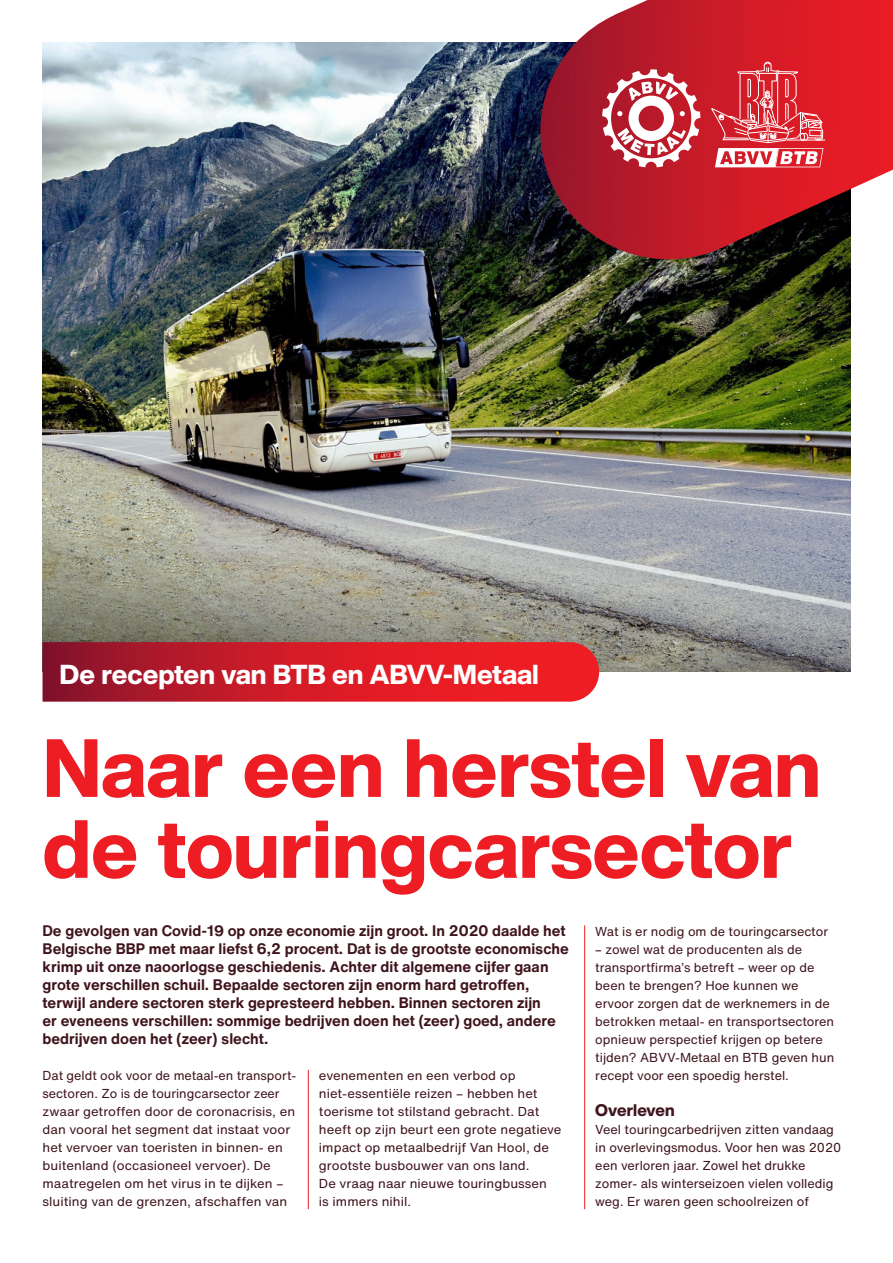
<style>
.page{position:relative;width:893px;height:1263px;background:#fff}
.page>*{position:absolute;margin:0;border:0;box-sizing:border-box;transform-origin:0 0}
.hoofdtitel{font:800 81px/81px "Helvetica Now Display";color:#ee1d23}
.t1{font:800 27px "Helvetica Now Display";letter-spacing:-.005em;color:#fff}
.tussentitel{font:800 16.5px "Helvetica Now Display";color:#3f141d}
.inleiding{font:700 15px/18px "Helvetica Now Text";color:#3f141d}
.bodycopy{font:12.75px/18px "Helvetica Now Text";color:#3f141d}
</style>
<div class="page">
<img style="left:43px;top:43px;width:807px;height:629px">
<svg style="left:43px;top:642px;width:556px;height:60px;background:#cc1d29"></svg>
<svg style="left:641px;top:0;width:252px;height:248px"></svg>
<svg style="left:523px;top:3px;width:291px;height:274px;background:#922832"></svg>
<hr style="left:787px;top:140px;width:38px;height:1px;background:#fff">
<svg style="left:711px;top:61px;width:113px;height:106px;background:#df4f58"></svg>
<svg style="left:602px;top:69px;width:98px;height:98px"></svg>
<hr style="left:308px;top:1070px;width:1px;height:139px;background:#ee1d23">
<hr style="left:584px;top:925px;width:1px;height:284px;background:#ee1d23">
<p class="t1" style="left:60px;top:655px;width:481px">De recepten van BTB en ABVV-Metaal</p>
<p class="hoofdtitel" style="left:43px;top:728px;width:780px">Naar een herstel van de touringcarsector</p>
<p class="inleiding" style="left:43px;top:921px;width:528px">De gevolgen van Covid-19 op onze economie zijn groot. In 2020 daalde het Belgische BBP met maar liefst 6,2 procent. Dat is de grootste economische krimp uit onze naoorlogse geschiedenis. Achter dit algemene cijfer gaan grote verschillen schuil. Bepaalde sectoren zijn enorm hard getroffen, terwijl andere sectoren sterk gepresteerd hebben. Binnen sectoren zijn<br>er eveneens verschillen: sommige bedrijven doen het (zeer) goed, andere bedrijven doen het (zeer) slecht.</p>
<p class="bodycopy" style="left:43px;top:1066px;width:254px">Dat geldt ook voor de metaal-en transport&shy;sectoren. Zo is de touringcarsector zeer zwaar getroffen door de coronacrisis, en dan vooral het segment dat instaat voor het vervoer van toeristen in binnen- en buitenland (occasioneel vervoer). De maatregelen om het virus in te dijken – sluiting van de grenzen, afschaffen van</p>
<p class="bodycopy" style="left:319px;top:1066px;width:244px">evenementen en een verbod op niet-essentiële reizen – hebben het toerisme tot stilstand gebracht. Dat heeft op zijn beurt een grote negatieve impact op metaalbedrijf Van Hool, de grootste busbouwer van ons land.<br>De vraag naar nieuwe touringbussen<br>is immers nihil.</p>
<p class="bodycopy" style="left:595px;top:922px;width:234px">Wat is er nodig om de touringcarsector</p>
<p class="bodycopy" style="left:595px;top:940px;width:240px">– zowel wat de producenten als de transportfirma’s betreft – weer op de been te brengen? Hoe kunnen we ervoor zorgen dat de werknemers in de betrokken metaal- en transportsectoren opnieuw perspectief krijgen op betere tijden? ABVV-Metaal en BTB geven hun recept voor een spoedig herstel.</p>
<p class="tussentitel" style="left:595px;top:1099px;width:81px">Overleven</p>
<p class="bodycopy" style="left:595px;top:1120px;width:248px">Veel touringcarbedrijven zitten vandaag in overlevingsmodus. Voor hen was 2020 een verloren jaar. Zowel het drukke zomer- als winterseizoen vielen volledig weg. Er waren geen schoolreizen of</p>
</div>
